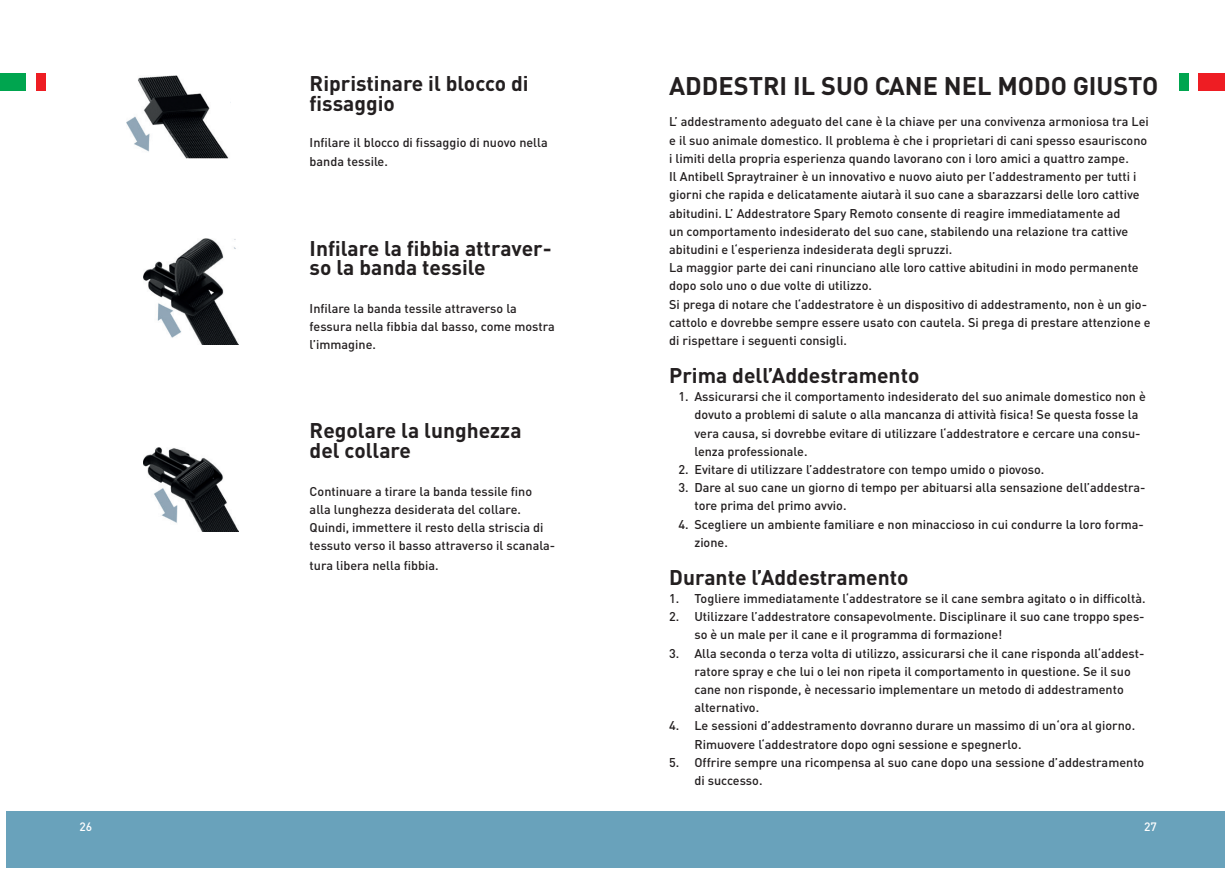
<style>
.page{position:relative;width:1225px;height:874px;background:#fff}
.page>*{position:absolute;margin:0;border:0;box-sizing:border-box;transform-origin:0 0}
.t1{font:700 25.2px "DIN";color:#231f20}
.t2{font:700 21px/19.6px "DIN";color:#231f20}
.t3{font:500 12.6px/18.2px "DIN";color:#231f20}
.t4{font:500 12px "DIN";color:#fff}
</style>
<div class="page">
<div style="left:6px;top:811px;width:1219px;height:56px;background:#69a2bb"></div>
<img style="left:126px;top:75px;width:105px;height:83px">
<img style="left:143px;top:238px;width:96px;height:106px">
<img style="left:143px;top:447px;width:96px;height:84px">
<div style="left:0;top:74px;width:26px;height:17px;background:#00a54f"></div>
<div style="left:36px;top:74px;width:9px;height:17px;background:#ee1d23"></div>
<div style="left:1179px;top:74px;width:10px;height:17px;background:#00a54f"></div>
<div style="left:1198px;top:74px;width:27px;height:17px;background:#ee1d23"></div>
<h2 class="t2" style="left:310px;top:73px;width:220px">Ripristinare il blocco di fissaggio</h2>
<p class="t3" style="left:310px;top:133px;width:240px">Infilare il blocco di fissaggio di nuovo nella banda tessile.</p>
<h2 class="t2" style="left:310px;top:237px;width:244px">Infilare la fibbia attraver&shy;so la banda tessile</h2>
<p class="t3" style="left:310px;top:299px;width:247px">Infilare la banda tessile attraverso la fessura nella fibbia dal basso, come mostra l’immagine.</p>
<h2 class="t2" style="left:310px;top:420px;width:213px">Regolare la lunghezza del collare</h2>
<p class="t3" style="left:310px;top:481px;width:247px">Continuare a tirare la banda tessile fino alla lunghezza desiderata del collare.<br>Quindi, immettere il resto della striscia di tessuto verso il basso attraverso il scanala-</p>
<p class="t3" style="left:310px;top:555px;width:130px">tura libera nella fibbia.</p>
<h1 class="t1" style="left:669px;top:69px;width:491px">ADDESTRI IL SUO CANE NEL MODO GIUSTO</h1>
<p class="t3" style="left:669px;top:112px;width:483px">L’ addestramento adeguato del cane è la chiave per una convivenza armoniosa tra Lei e il suo animale domestico. Il problema è che i proprietari di cani spesso esauriscono i limiti della propria esperienza quando lavorano con i loro amici a quattro zampe.<br>Il Antibell Spraytrainer è un innovativo e nuovo aiuto per l’addestramento per tutti i giorni che rapida e delicatamente aiutarà il suo cane a sbarazzarsi delle loro cattive abitudini. L’ Addestratore Spary Remoto consente di reagire immediatamente ad<br>un comportamento indesiderato del suo cane, stabilendo una relazione tra cattive abitudini e l‘esperienza indesiderata degli spruzzi.<br>La maggior parte dei cani rinunciano alle loro cattive abitudini in modo permanente dopo solo uno o due volte di utilizzo.<br>Si prega di notare che l‘addestratore è un dispositivo di addestramento, non è un gio&shy;cattolo e dovrebbe sempre essere usato con cautela. Si prega di prestare attenzione e di rispettare i seguenti consigli.</p>
<h2 class="t2" style="left:669px;top:364px;width:252px">Prima dell’Addestramento</h2>
<p class="t3" style="left:694px;top:387px;width:453px;text-indent:-16px">1. Assicurarsi che il comportamento indesiderato del suo animale domestico non è dovuto a problemi di salute o alla mancanza di attività fisica! Se questa fosse la vera causa, si dovrebbe evitare di utilizzare l‘addestratore e cercare una consu&shy;lenza professionale.</p>
<p class="t3" style="left:678px;top:459px;width:367px">2. Evitare di utilizzare l’addestratore con tempo umido o piovoso.</p>
<p class="t3" style="left:694px;top:478px;width:453px;text-indent:-16px">3. Dare al suo cane un giorno di tempo per abituarsi alla sensazione dell’addestra&shy;tore prima del primo avvio.</p>
<p class="t3" style="left:694px;top:514px;width:451px;text-indent:-16px">4. Scegliere un ambiente familiare e non minaccioso in cui condurre la loro forma&shy;zione.</p>
<h2 class="t2" style="left:669px;top:566px;width:241px">Durante l’Addestramento</h2>
<p class="t3" style="left:669px;top:588px;width:478px">1. Togliere immediatamente l‘addestratore se il cane sembra agitato o in difficoltà.</p>
<p class="t3" style="left:694px;top:606px;width:452px;text-indent:-25px">2. Utilizzare l’addestratore consapevolmente. Disciplinare il suo cane troppo spes&shy;so è un male per il cane e il programma di formazione!</p>
<p class="t3" style="left:694px;top:643px;width:451px;text-indent:-25px">3. Alla seconda o terza volta di utilizzo, assicurarsi che il cane risponda all‘addest&shy;ratore spray e che lui o lei non ripeta il comportamento in questione. Se il suo cane non risponde, è necessario implementare un metodo di addestramento alternativo.</p>
<p class="t3" style="left:694px;top:716px;width:442px;text-indent:-25px">4. Le sessioni d’addestramento dovranno durare un massimo di un‘ora al giorno.<br>Rimuovere l‘addestratore dopo ogni sessione e spegnerlo.</p>
<p class="t3" style="left:694px;top:752px;width:451px;text-indent:-25px">5. Offrire sempre una ricompensa al suo cane dopo una sessione d’addestramento di successo.</p>
<p class="t4" style="left:79px;top:819px;width:14px">26</p>
<p class="t4" style="left:1144px;top:819px;width:14px">27</p>
</div>
